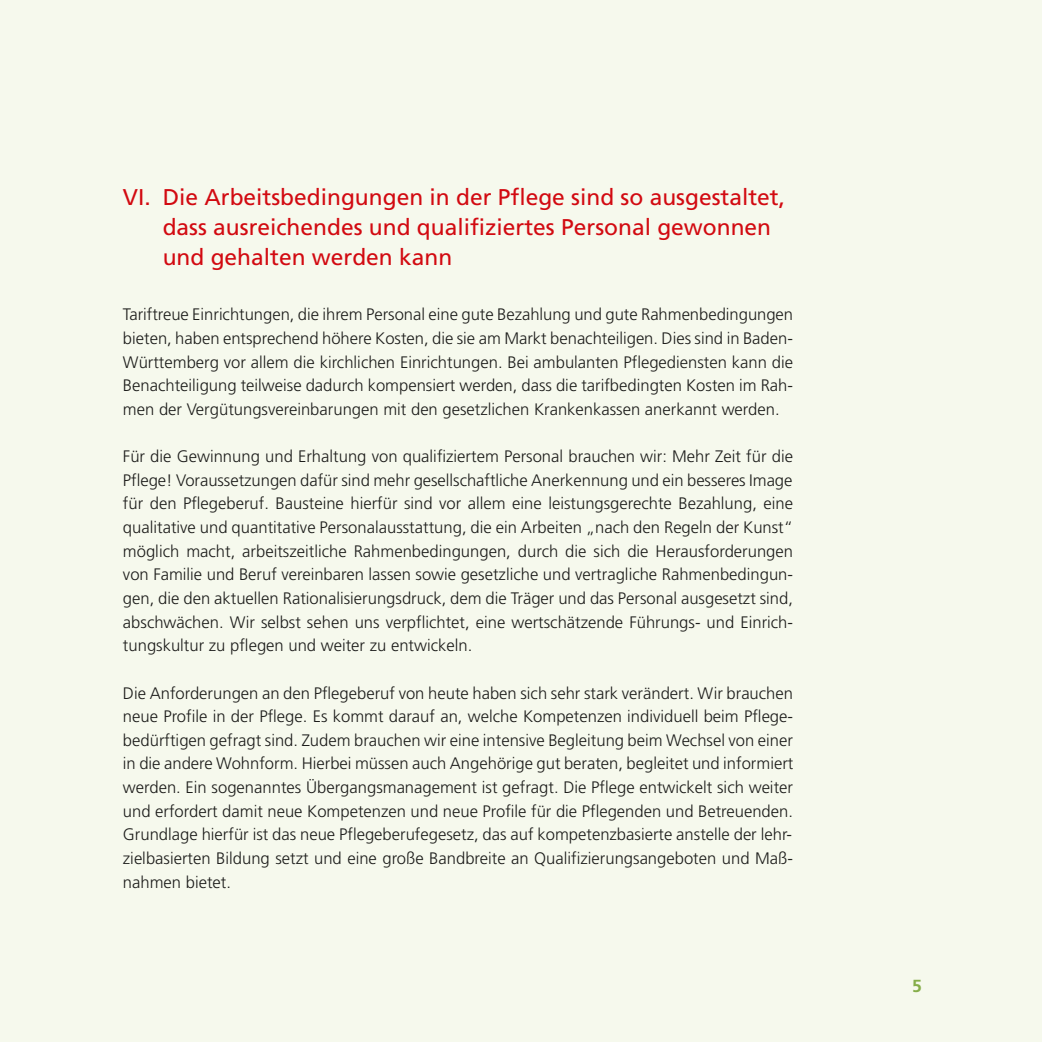
<style>
.page{position:relative;width:1042px;height:1042px;background:#fff}
.page>*{position:absolute;margin:0;border:0;box-sizing:border-box;transform-origin:0 0}
.t1{font:22.75px/29.8px "Frutiger";color:#d20a11}
.t2{font:700 17.5px "Frutiger";color:#86ae4a}
.t3{font:300 16.62px/23.6px "Frutiger";color:#1d1d1b;text-align:justify}
</style>
<div class="page">
<div style="left:0;top:0;width:1041px;height:1041px;background:#f6f9ed"></div>
<h1 class="t1" style="left:163px;top:184px;width:624px;text-indent:-40px">VI. Die Arbeitsbedingungen in der Pflege sind so ausgestaltet, dass ausreichendes und qualifiziertes Personal gewonnen und gehalten werden kann</h1>
<p class="t3" style="left:123px;top:304px;width:671px">Tariftreue Einrichtungen, die ihrem Personal eine gute Bezahlung und gute Rahmenbedingungen bieten, haben entsprechend höhere Kosten, die sie am Markt benachteiligen. Dies sind in Baden-Würt temberg vor allem die kirchlichen Einrichtungen. Bei ambulanten Pflegediensten kann die Be nachteiligung teilweise dadurch kompensiert werden, dass die tarifbedingten Kosten im Rah - men der Vergütungsvereinbarungen mit den gesetzlichen Krankenkassen anerkannt werden.</p>
<p class="t3" style="left:123px;top:446px;width:671px">Für die Gewinnung und Erhaltung von qualifiziertem Personal brauchen wir: Mehr Zeit für die Pflege! Voraussetzungen dafür sind mehr gesellschaftliche Anerkennung und ein besseres Image für den Pflegeberuf. Bausteine hierfür sind vor allem eine leistungsgerechte Bezahlung, eine qualitative und quantitative Personalausstattung, die ein Arbeiten „nach den Regeln der Kunst“ möglich macht, arbeitszeitliche Rahmenbedingungen, durch die sich die Herausforderungen von Familie und Beruf vereinbaren lassen sowie gesetzliche und vertragliche Rahmen be din gun - gen, die den aktuellen Rationalisierungsdruck, dem die Träger und das Personal ausgesetzt sind, ab schwächen. Wir selbst sehen uns verpflichtet, eine wertschätzende Führungs- und Ein rich - tungskultur zu pflegen und weiter zu entwickeln.</p>
<p class="t3" style="left:123px;top:682px;width:672px">Die Anforderungen an den Pflegeberuf von heute haben sich sehr stark verändert. Wir brauchen neue Profile in der Pflege. Es kommt darauf an, welche Kompetenzen individuell beim Pflege - be dürftigen gefragt sind. Zudem brauchen wir eine intensive Begleitung beim Wechsel von einer in die andere Wohnform. Hierbei müssen auch Angehörige gut beraten, begleitet und informiert werden. Ein sogenanntes Übergangsmanagement ist gefragt. Die Pflege entwickelt sich weiter und erfordert damit neue Kompetenzen und neue Profile für die Pflegenden und Betreuenden.<br>Grund lage hierfür ist das neue Pflegeberufegesetz, das auf kompetenzbasierte anstelle der lehr&shy;zielbasierten Bildung setzt und eine große Bandbreite an Qualifizierungsangeboten und Maß - nahmen bietet.</p>
<p class="t2" style="left:912px;top:978px;width:11px">5</p>
</div>
